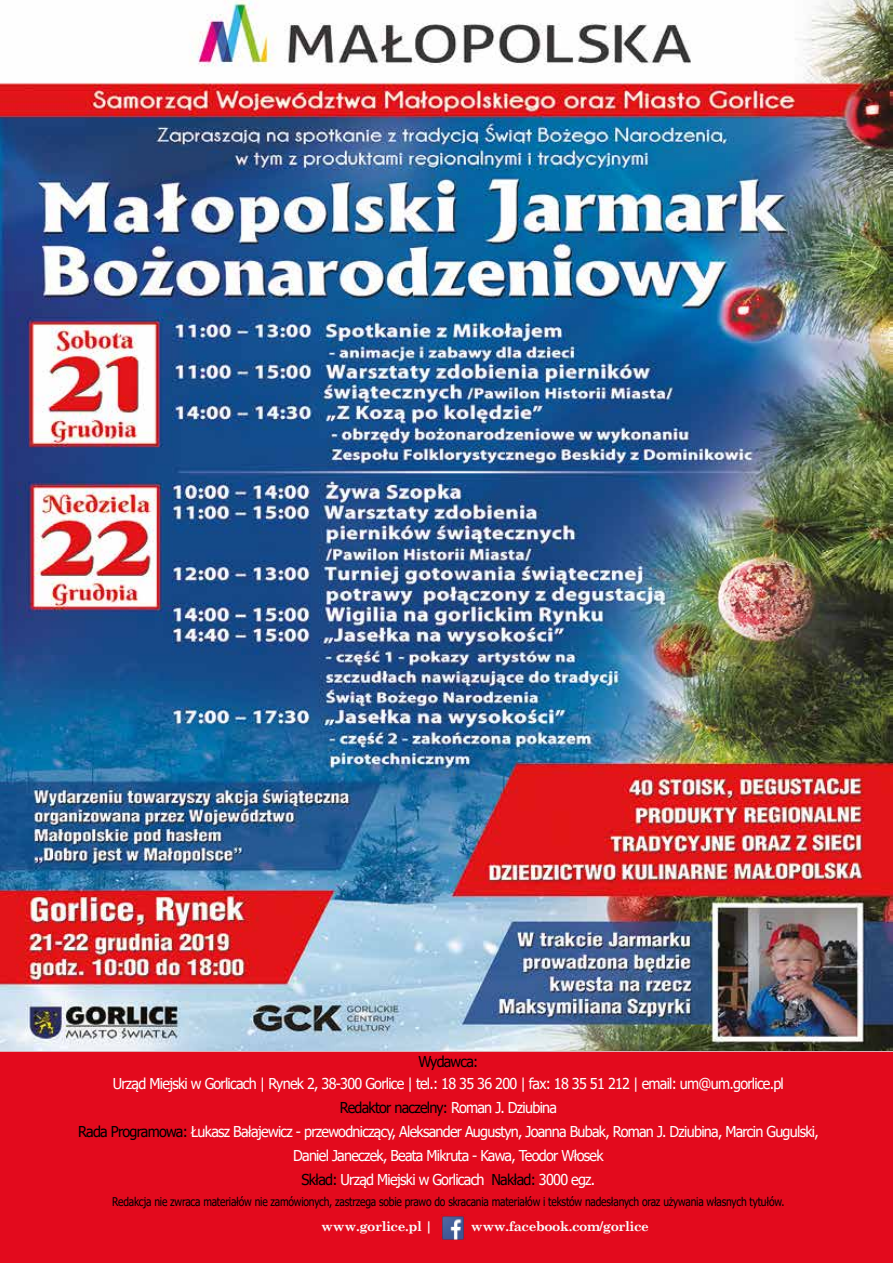
<style>
.page{position:relative;width:893px;height:1263px;background:#fff}
.page>*{position:absolute;margin:0;border:0;box-sizing:border-box;transform-origin:0 0}
.t1{font:15px/24px "Tahoma";letter-spacing:-.05em;color:#fff;text-align:center;scale:.96 1}
.t2{font:15px "Tahoma";letter-spacing:-.05em;color:#000;scale:.96 1}
.t3{font:700 13.5px "Century Schoolbook";letter-spacing:-.03em;color:#fbfbfb}
.t4{font:12px "Tahoma";letter-spacing:-.02em;color:#000;scale:.86 1}
.s1{color:#000}
</style>
<div class="page">
<div style="left:0;top:1050px;width:893px;height:213px;background:#e30a1d"></div>
<img style="left:440px;top:1214px;width:25px;height:28px">
<img style="left:0;top:0;width:893px;height:1050px">
<p class="t2" style="left:418px;top:1051px;width:64px">Wydawca:</p>
<p class="t1" style="left:78px;top:1072px;width:773px">Urząd Miejski w Gorlicach | Rynek 2, 38-300 Gorlice | tel.: 18 35 36 200 | fax: 18 35 51 212 | email: um@um.gorlice.pl<br><span class="s1">Redaktor naczelny:</span> Roman J. Dziubina<br><span class="s1">Rada Programowa:</span> Łukasz Bałajewicz - przewodniczący, Aleksander Augustyn, Joanna Bubak, Roman J. Dziubina, Marcin Gugulski, Daniel Janeczek, Beata Mikruta - Kawa, Teodor Włosek<br><span class="s1">Skład:</span> Urząd Miejski w Gorlicach <span class="s1">Nakład:</span> 3000 egz.</p>
<p class="t4" style="left:112px;top:1194px;width:783px">Redakcja nie zwraca materiałów nie zamówionych, zastrzega sobie prawo do skracania materiałów i tekstów nadesłanych oraz używania własnych tytułów.</p>
<p class="t3" style="left:321px;top:1215px;width:113px">www.gorlice.pl |</p>
<p class="t3" style="left:471px;top:1215px;width:180px">www.facebook.com/gorlice</p>
</div>
